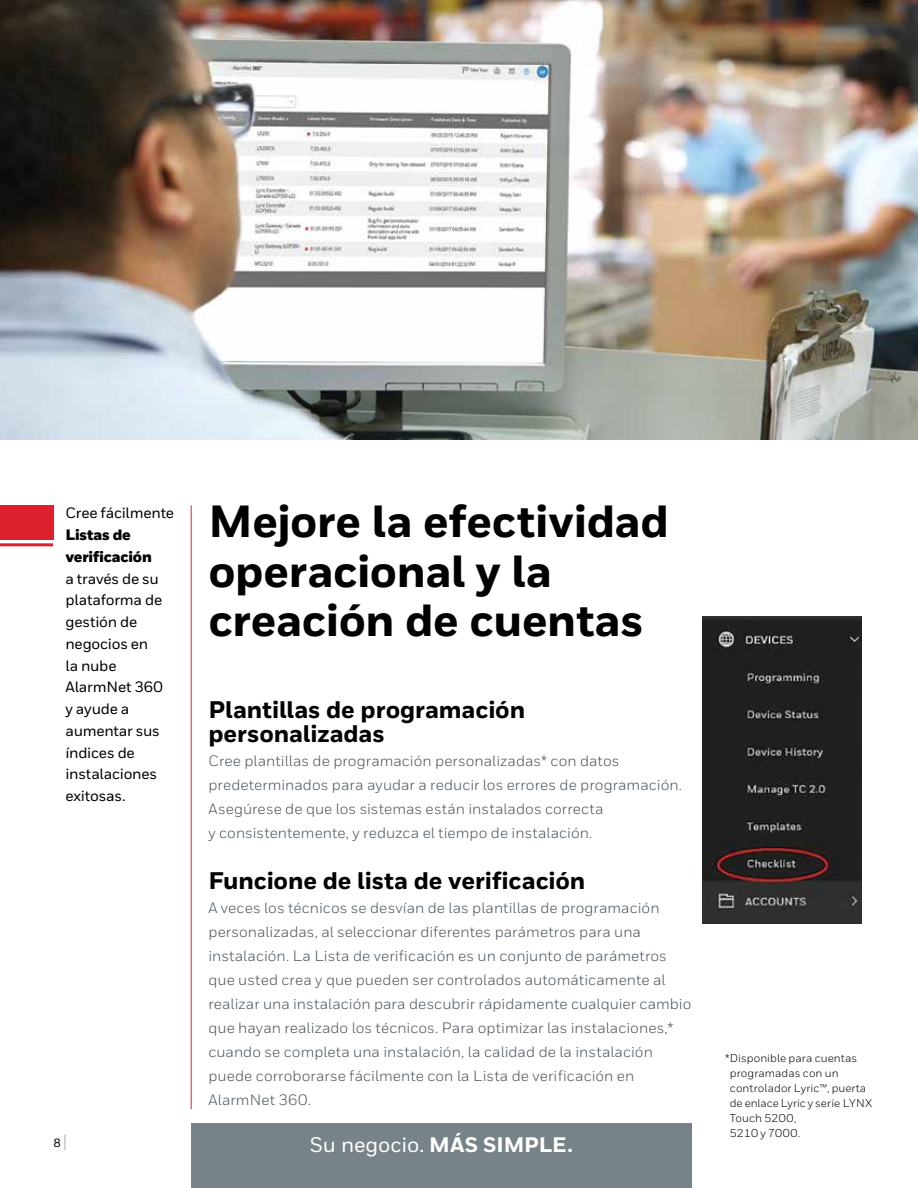
<style>
.page{position:relative;width:918px;height:1188px;background:#fff}
.page>*{position:absolute;margin:0;border:0;box-sizing:border-box;transform-origin:0 0}
.t1{font:800 45px/49.5px "Honeywell Sans";letter-spacing:-.01em;color:#000}
.t2{font:800 24px/24px "Honeywell Sans";letter-spacing:-.005em;color:#000}
.t3{font:500 21px "Honeywell Sans";letter-spacing:-.01em;color:#fff}
.t4{font:15px/24px "Honeywell Sans";letter-spacing:.005em;color:#48535b}
.t5{font:500 15px/21.8px "Honeywell Sans";letter-spacing:-.015em;color:#000}
.t6{font:900 15px/21.8px "Honeywell Sans";letter-spacing:-.015em;color:#000}
.t7{font:500 12px "Honeywell Sans";color:#000}
.t8{font:11.25px/15px "Honeywell Sans";letter-spacing:.005em;color:#000}
.s1{font-family:"Honeywell Cond";font-weight:300;font-size:18.75px;color:#414042}
.s2{font-weight:800}
</style>
<div class="page">
<div style="left:191px;top:1123px;width:501px;height:65px;background:#788389"></div>
<img style="left:0;top:0;width:918px;height:439px">
<img style="left:702px;top:617px;width:160px;height:307px">
<hr style="left:191px;top:505px;width:1px;height:604px;background:#dc202e">
<div style="left:0;top:505px;width:53px;height:35px;background:#dc202e"></div>
<hr style="left:0;top:543px;width:53px;height:3px;background:#dc202e">
<p class="t5" style="left:65px;top:503px;width:110px">Cree fácilmente</p>
<p class="t6" style="left:65px;top:525px;width:88px">Listas de verificación</p>
<p class="t5" style="left:65px;top:568px;width:99px">a través de su plataforma de gestión de negocios en la nube<br>AlarmNet 360 y ayude a aumentar sus índices de instalaciones exitosas.</p>
<p class="t7" style="left:53px;top:1136px;width:15px">8<span class="s1">|</span></p>
<h1 class="t1" style="left:208px;top:498px;width:462px">Mejore la efectividad operacional y la creación de cuentas</h1>
<h2 class="t2" style="left:208px;top:699px;width:318px">Plantillas de programación personalizadas</h2>
<p class="t4" style="left:208px;top:749px;width:475px">Cree plantillas de programación personalizadas* con datos predeterminados para ayudar a reducir los errores de programación.<br>Asegúrese de que los sistemas están instalados correcta<br>y consistentemente, y reduzca el tiempo de instalación.</p>
<h2 class="t2" style="left:208px;top:870px;width:378px">Funcione de lista de verificación</h2>
<p class="t4" style="left:208px;top:896px;width:485px">A veces los técnicos se desvían de las plantillas de programación personalizadas, al seleccionar diferentes parámetros para una instalación. La Lista de verificación es un conjunto de parámetros que usted crea y que pueden ser controlados automáticamente al realizar una instalación para descubrir rápidamente cualquier cambio que hayan realizado los técnicos. Para optimizar las instalaciones,* cuando se completa una instalación, la calidad de la instalación puede corroborarse fácilmente con la Lista de verificación en AlarmNet 360.</p>
<h3 class="t3" style="left:310px;top:1132px;width:264px">Su negocio. <span class="s2">MÁS SIMPLE.</span></h3>
<p class="t8" style="left:730px;top:1050px;width:144px;text-indent:-5px">*Disponible para cuentas programadas con un controlador Lyric™, puerta de enlace Lyric y serie LYNX<br>Touch 5200,<br>5210 y 7000.</p>
</div>
